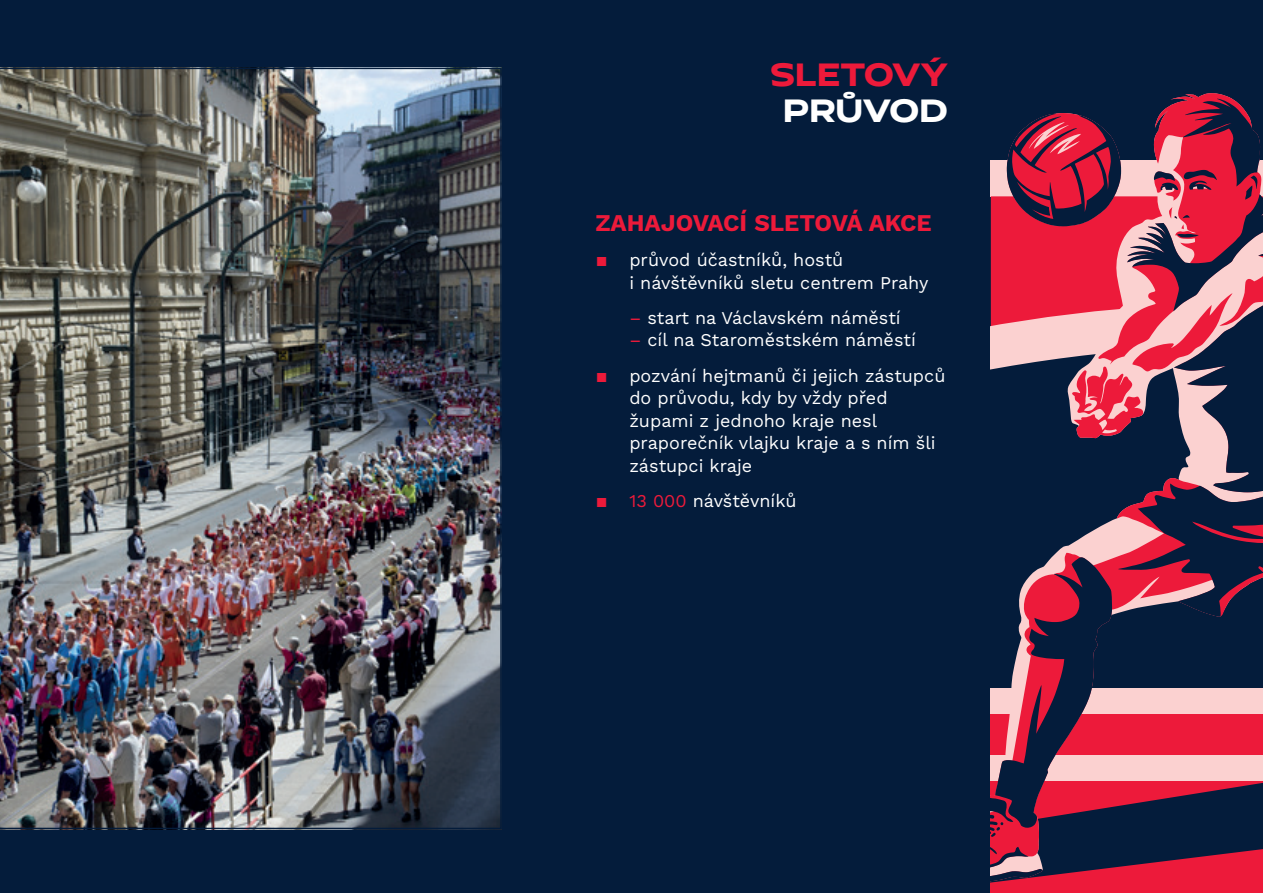
<style>
.page{position:relative;width:1263px;height:893px;background:#041c3b}
.page>*{position:absolute;margin:0;border:0;box-sizing:border-box;transform-origin:0 0}
.t1{font:700 30px "Hrot Premium";color:#ed1a3a}
.t2{font:700 30px "Hrot Premium";color:#fff}
.t3{font:700 24px "Work Sans";color:#ed1a3a}
.t4{font:18px/22.5px "Work Sans";color:#fff}
.s1{color:#ed1a3a}
</style>
<div class="page">
<img style="left:0;top:69px;width:502px;height:759px">
<svg style="left:991px;top:93px;width:272px;height:796px"></svg>
<svg style="left:1118px;top:393px;width:145px;height:444px"></svg>
<svg style="left:991px;top:845px;width:52px;height:38px"></svg>
<svg style="left:991px;top:557px;width:121px;height:280px"></svg>
<svg style="left:991px;top:99px;width:272px;height:294px"></svg>
<h1 class="t1" style="left:770px;top:56px;width:180px">SLETOVÝ</h1>
<h1 class="t2" style="left:783px;top:92px;width:167px">PRŮVOD</h1>
<h2 class="t3" style="left:595px;top:204px;width:338px">ZAHAJOVACÍ SLETOVÁ AKCE</h2>
<p class="t4" style="left:629px;top:248px;width:301px;text-indent:-34px"><span class="s1">▪</span> průvod účastníků, hostů<br>i návštěvníků sletu centrem Prahy</p>
<p class="t4" style="left:629px;top:306px;width:273px"><span class="s1">–</span> start na Václavském náměstí</p>
<p class="t4" style="left:629px;top:328px;width:288px"><span class="s1">–</span> cíl na Staroměstském náměstí</p>
<p class="t4" style="left:629px;top:364px;width:318px;text-indent:-34px"><span class="s1">▪</span> pozvání hejtmanů či jejich zástupců do průvodu, kdy by vždy před župami z jednoho kraje nesl praporečník vlajku kraje a s ním šli zástupci kraje</p>
<p class="t4" style="left:595px;top:489px;width:203px"><span class="s1">▪ 13 000</span> návštěvníků</p>
</div>
